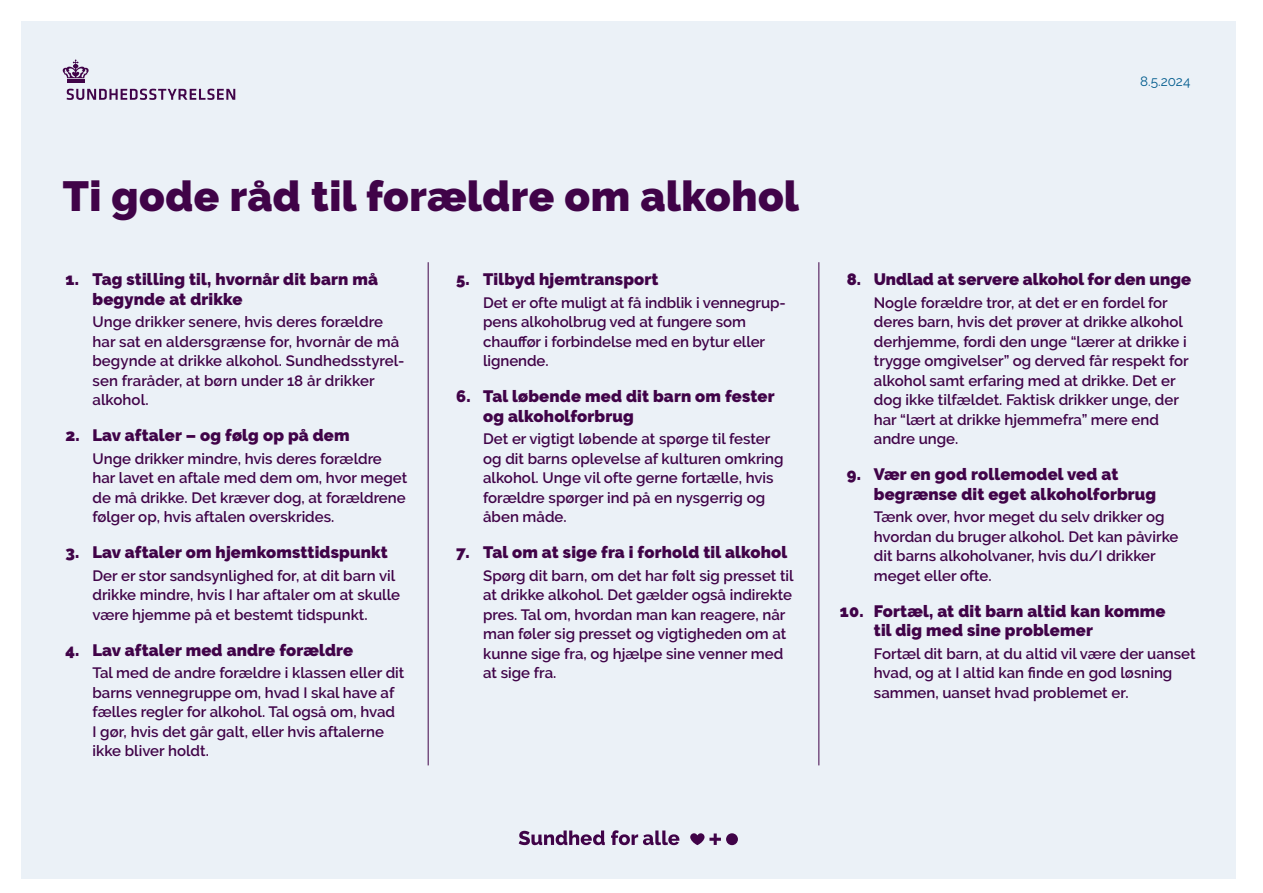
<style>
.page{position:relative;width:1263px;height:893px;background:#fff}
.page>*{position:absolute;margin:0;border:0;box-sizing:border-box;transform-origin:0 0}
.BREAKER_02{font:900 42px "Raleway";letter-spacing:.01em;color:#400348}
.t1{font:900 16.5px/19.5px "Raleway";letter-spacing:.01em;color:#400348}
.t2{font:600 15px/19.5px "Raleway";color:#400348}
.BRØD_REGULAR{font:13.5px "Raleway";color:#005b8d}
</style>
<div class="page">
<div style="left:21px;top:21px;width:1214px;height:857px;background:#ebf1f7"></div>
<svg style="left:519px;top:830px;width:160px;height:15px"></svg>
<svg style="left:690px;top:833px;width:48px;height:12px"></svg>
<hr style="left:67px;top:79px;width:17px;height:3px;background:#400348">
<svg style="left:63px;top:60px;width:26px;height:18px"></svg>
<svg style="left:67px;top:89px;width:168px;height:11px"></svg>
<hr style="left:428px;top:262px;width:1px;height:503px;background:#400348">
<hr style="left:818px;top:262px;width:1px;height:503px;background:#400348">
<p class="BREAKER_02" style="left:63px;top:171px;width:738px">Ti gode råd til forældre om alkohol</p>
<p class="t1" style="left:92px;top:269px;width:287px;text-indent:-27px">1. Tag stilling til, hvornår dit barn må begynde at drikke</p>
<p class="t2" style="left:92px;top:312px;width:314px">Unge drikker senere, hvis deres forældre har sat en aldersgrænse for, hvornår de må begynde at drikke alkohol. Sundhedsstyrel&shy;sen fraråder, at børn under 18 år drikker alkohol.</p>
<p class="t1" style="left:65px;top:425px;width:286px">2. Lav aftaler – og følg op på dem</p>
<p class="t2" style="left:92px;top:449px;width:316px">Unge drikker mindre, hvis deres forældre har lavet en aftale med dem om, hvor meget de må drikke. Det kræver dog, at forældrene følger op, hvis aftalen overskrides.</p>
<p class="t1" style="left:65px;top:542px;width:324px">3. Lav aftaler om hjemkomsttidspunkt</p>
<p class="t2" style="left:92px;top:566px;width:309px">Der er stor sandsynlighed for, at dit barn vil drikke mindre, hvis I har aftaler om at skulle være hjemme på et bestemt tidspunkt.</p>
<p class="t1" style="left:65px;top:640px;width:289px">4. Lav aftaler med andre forældre</p>
<p class="t2" style="left:92px;top:663px;width:313px">Tal med de andre forældre i klassen eller dit barns vennegruppe om, hvad I skal have af fælles regler for alkohol. Tal også om, hvad<br>I gør, hvis det går galt, eller hvis aftalerne ikke bliver holdt.</p>
<p class="t1" style="left:456px;top:269px;width:204px">5. Tilbyd hjemtransport</p>
<p class="t2" style="left:483px;top:293px;width:304px">Det er ofte muligt at få indblik i vennegrup&shy;pens alkoholbrug ved at fungere som chauffør i forbindelse med en bytur eller lignende.</p>
<p class="t1" style="left:483px;top:386px;width:293px;text-indent:-27px">6. Tal løbende med dit barn om fester og alkoholforbrug</p>
<p class="t2" style="left:483px;top:429px;width:302px">Det er vigtigt løbende at spørge til fester og dit barns oplevelse af kulturen omkring alkohol. Unge vil ofte gerne fortælle, hvis forældre spørger ind på en nysgerrig og åben måde.</p>
<p class="t1" style="left:456px;top:542px;width:333px">7. Tal om at sige fra i forhold til alkohol</p>
<p class="t2" style="left:483px;top:566px;width:312px">Spørg dit barn, om det har følt sig presset til at drikke alkohol. Det gælder også indirekte pres. Tal om, hvordan man kan reagere, når man føler sig presset og vigtigheden om at kunne sige fra, og hjælpe sine venner med at sige fra.</p>
<p class="BRØD_REGULAR" style="left:1140px;top:74px;width:52px">8.5.2024</p>
<p class="t1" style="left:847px;top:269px;width:346px">8. Undlad at servere alkohol for den unge</p>
<p class="t2" style="left:874px;top:293px;width:316px">Nogle forældre tror, at det er en fordel for deres barn, hvis det prøver at drikke alkohol derhjemme, fordi den unge “lærer at drikke i trygge omgivelser” og derved får respekt for alkohol samt erfaring med at drikke. Det er dog ikke tilfældet. Faktisk drikker unge, der har “lært at drikke hjemmefra” mere end andre unge.</p>
<p class="t1" style="left:874px;top:464px;width:284px;text-indent:-27px">9. Vær en god rollemodel ved at begrænse dit eget alkoholforbrug</p>
<p class="t2" style="left:874px;top:507px;width:306px">Tænk over, hvor meget du selv drikker og hvordan du bruger alkohol. Det kan påvirke dit barns alkoholvaner, hvis du/I drikker meget eller ofte.</p>
<p class="t1" style="left:874px;top:601px;width:293px;text-indent:-34px">10. Fortæl, at dit barn altid kan komme til dig med sine problemer</p>
<p class="t2" style="left:874px;top:644px;width:323px">Fortæl dit barn, at du altid vil være der uanset hvad, og at I altid kan finde en god løsning sammen, uanset hvad problemet er.</p>
</div>
